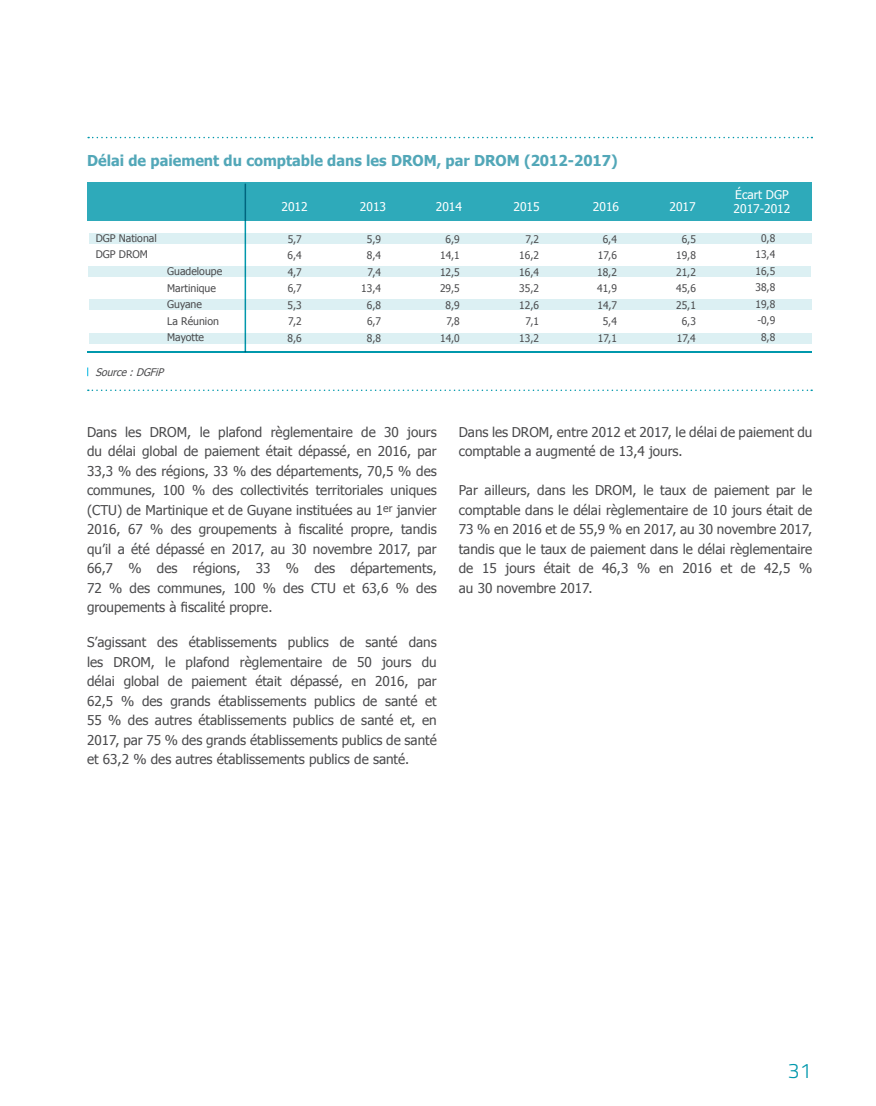
<style>
.page{position:relative;width:876px;height:1106px;background:#fff}
.page>*{position:absolute;margin:0;border:0;box-sizing:border-box;transform-origin:0 0}
.t1{font:300 21px "Titillium Web";color:#0098ac}
.t2{font:700 15px "Tahoma";color:#52a7b8}
.t3{font:13.5px/19.5px "Tahoma";color:#4b4b4d;text-align:justify}
.t4{font:12px/13.5px "Tahoma";color:#fff}
.t5{font:10.5px/16.5px "Tahoma";color:#4b4b4d;text-align:right}
.t6{font:italic 10.5px "Tahoma";color:#4b4b4d}
</style>
<div class="page">
<svg style="left:88px;top:137px;width:724px;height:1px"></svg>
<svg style="left:88px;top:389px;width:724px;height:2px"></svg>
<div style="left:89px;top:266px;width:722px;height:11px;background:#dcf0f3"></div>
<div style="left:89px;top:232px;width:722px;height:11px;background:#dcf0f3"></div>
<div style="left:89px;top:299px;width:722px;height:11px;background:#dcf0f3"></div>
<div style="left:89px;top:333px;width:722px;height:11px;background:#dcf0f3"></div>
<div style="left:87px;top:182px;width:725px;height:39px;background:#2eaaba"></div>
<hr style="left:87px;top:351px;width:725px;height:2px;background:#0098ac">
<hr style="left:245px;top:184px;width:1px;height:168px;background:#0098ac">
<p class="t2" style="left:87px;top:150px;width:532px">Délai de paiement du comptable dans les DROM, par DROM (2012-2017)</p>
<p class="t4" style="left:281px;top:200px;width:28px">2012</p>
<p class="t4" style="left:360px;top:200px;width:28px">2013</p>
<p class="t4" style="left:436px;top:200px;width:28px">2014</p>
<p class="t4" style="left:513px;top:200px;width:28px">2015</p>
<p class="t4" style="left:593px;top:200px;width:28px">2016</p>
<p class="t4" style="left:669px;top:200px;width:28px">2017</p>
<p class="t4" style="left:734px;top:188px;width:58px">Écart DGP<br>2017-2012</p>
<p class="t5" style="left:96px;top:229px;width:63px;text-align:left">DGP National<br>DGP DROM</p>
<p class="t5" style="left:167px;top:263px;width:56px;text-align:left">Guadeloupe<br>Martinique<br>Guyane<br>La Réunion<br>Mayotte</p>
<p class="t6" style="left:96px;top:365px;width:73px">Source:DGFiP</p>
<p class="t5" style="left:287px;top:230px;width:16px;text-align:justify">5,7<br>6,4<br>4,7<br>6,7<br>5,3<br>7,2<br>8,6</p>
<p class="t5" style="left:361px;top:230px;width:21px">5,9<br>8,4<br>7,4<br>13,4<br>6,8<br>6,7<br>8,8</p>
<p class="t5" style="left:440px;top:230px;width:21px">6,9<br>14,1<br>12,5<br>29,5<br>8,9<br>7,8<br>14,0</p>
<p class="t5" style="left:519px;top:230px;width:21px">7,2<br>16,2<br>16,4<br>35,2<br>12,6<br>7,1<br>13,2</p>
<p class="t5" style="left:597px;top:230px;width:21px;text-align:center">6,4<br>17,6<br>18,2<br>41,9<br>14,7<br>5,4<br>17,1</p>
<p class="t5" style="left:676px;top:230px;width:21px;text-align:center">6,5<br>19,8<br>21,2<br>45,6<br>25,1<br>6,3<br>17,4</p>
<p class="t5" style="left:755px;top:229px;width:21px;text-align:center">0,8<br>13,4<br>16,5<br>38,8<br>19,8 -0,9<br>8,8</p>
<p class="t3" style="left:87px;top:421px;width:351px">Dans les DROM, le plafond règlementaire de 30 jours du délai global de paiement était dépassé, en 2016, par 33,3 % des régions, 33 % des départements, 70,5 % des communes, 100 % des collectivités territoriales uniques (CTU) de Martinique et de Guyane instituées au 1<sup>er</sup> janvier 2016, 67 % des groupements à fiscalité propre, tandis qu’il a été dépassé en 2017, au 30 novembre 2017, par 66,7 % des régions, 33 % des départements, 72 % des communes, 100 % des CTU et 63,6 % des groupements à fiscalité propre.</p>
<p class="t3" style="left:87px;top:631px;width:351px">S’agissant des établissements publics de santé dans les DROM, le plafond règlementaire de 50 jours du délai global de paiement était dépassé, en 2016, par 62,5 % des grands établissements publics de santé et 55 % des autres établissements publics de santé et, en 2017, par 75 % des grands établissements publics de santé et 63,2 % des autres établissements publics de santé.</p>
<p class="t3" style="left:459px;top:421px;width:355px">Dans les DROM, entre 2012 et 2017, le délai de paiement du comptable a augmenté de 13,4 jours.</p>
<p class="t3" style="left:459px;top:480px;width:355px">Par ailleurs, dans les DROM, le taux de paiement par le comptable dans le délai règlementaire de 10 jours était de 73 % en 2016 et de 55,9 % en 2017, au 30 novembre 2017, tandis que le taux de paiement dans le délai règlementaire de 15 jours était de 46,3 % en 2016 et de 42,5 % au 30 novembre 2017.</p>
<h1 class="t1" style="left:788px;top:1055px;width:25px">31</h1>
</div>
